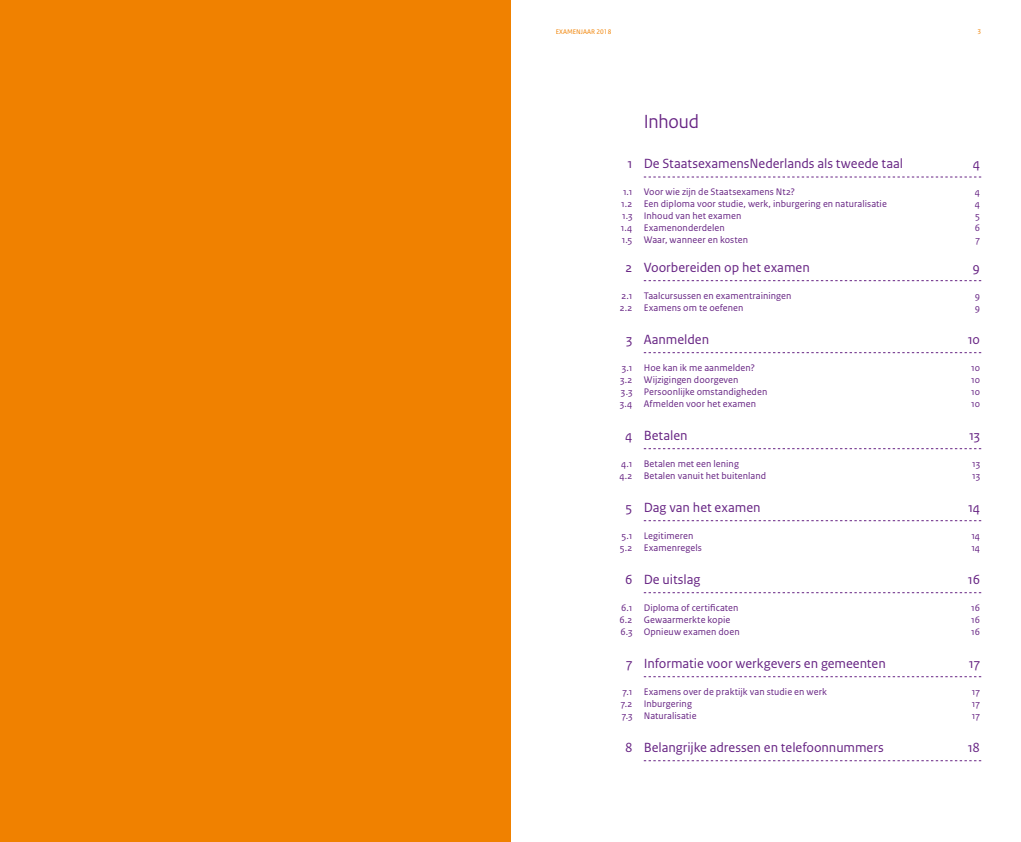
<style>
.page{position:relative;width:1021px;height:842px;background:#fff}
.page>*{position:absolute;margin:0;border:0;box-sizing:border-box;transform-origin:0 0}
.t1{font:20px "Rijksoverheid Sans Heading";letter-spacing:-.005em;color:#662383}
.t2{font:14px "Rijksoverheid Sans Text";letter-spacing:-.005em;color:#662383}
.t3{font:10px "Rijksoverheid Sans Text";letter-spacing:.005em;color:#662383}
.t4{font:7px "Rijksoverheid Sans Text";color:#f08100}
</style>
<div class="page">
<div style="left:0;top:0;width:510px;height:842px;background:#f08100"></div>
<svg style="left:643px;top:177px;width:338px;height:1px"></svg>
<svg style="left:643px;top:280px;width:338px;height:1px"></svg>
<svg style="left:643px;top:352px;width:338px;height:1px"></svg>
<svg style="left:643px;top:448px;width:338px;height:1px"></svg>
<svg style="left:643px;top:520px;width:338px;height:1px"></svg>
<svg style="left:643px;top:592px;width:338px;height:1px"></svg>
<svg style="left:643px;top:676px;width:338px;height:1px"></svg>
<svg style="left:643px;top:760px;width:338px;height:1px"></svg>
<p class="t4" style="left:556px;top:28px;width:57px">EXAMENJAAR 2018</p>
<p class="t4" style="left:977px;top:28px;width:5px">3</p>
<h1 class="t1" style="left:643px;top:110px;width:57px">Inhoud</h1>
<h2 class="t2" style="left:627px;top:156px;width:277px">1 De StaatsexamensNederlands als tweede taal</h2>
<h2 class="t2" style="left:972px;top:156px;width:9px">4</h2>
<p class="t3" style="left:623px;top:186px;width:173px">1.1 Voor wie zijn de Staatsexamens Nt2?</p>
<p class="t3" style="left:974px;top:186px;width:7px">4</p>
<p class="t3" style="left:621px;top:198px;width:267px">1.2 Een diploma voor studie, werk, inburgering en naturalisatie</p>
<p class="t3" style="left:974px;top:198px;width:7px">4</p>
<p class="t3" style="left:622px;top:210px;width:121px">1.3 Inhoud van het examen</p>
<p class="t3" style="left:975px;top:210px;width:6px">5</p>
<p class="t3" style="left:621px;top:222px;width:105px">1.4 Examenonderdelen</p>
<p class="t3" style="left:974px;top:222px;width:7px">6</p>
<p class="t3" style="left:622px;top:234px;width:128px">1.5 Waar, wanneer en kosten</p>
<p class="t3" style="left:975px;top:234px;width:6px">7</p>
<h2 class="t2" style="left:625px;top:259px;width:186px">2 Voorbereiden op het examen</h2>
<h2 class="t2" style="left:972px;top:259px;width:9px">9</h2>
<p class="t3" style="left:621px;top:290px;width:171px">2.1 Taalcursussen en examentrainingen</p>
<p class="t3" style="left:974px;top:290px;width:7px">9</p>
<p class="t3" style="left:620px;top:302px;width:125px">2.2 Examens om te oefenen</p>
<p class="t3" style="left:974px;top:302px;width:7px">9</p>
<h2 class="t2" style="left:626px;top:331px;width:84px">3 Aanmelden</h2>
<h2 class="t2" style="left:967px;top:331px;width:14px">10</h2>
<p class="t3" style="left:622px;top:362px;width:134px">3.1 Hoe kan ik me aanmelden?</p>
<p class="t3" style="left:971px;top:362px;width:10px">10</p>
<p class="t3" style="left:620px;top:374px;width:120px">3.2 Wijzigingen doorgeven</p>
<p class="t3" style="left:971px;top:374px;width:10px">10</p>
<p class="t3" style="left:621px;top:386px;width:148px">3.3 Persoonlijke omstandigheden</p>
<p class="t3" style="left:971px;top:386px;width:10px">10</p>
<p class="t3" style="left:619px;top:398px;width:138px">3.4 Afmelden voor het examen</p>
<p class="t3" style="left:971px;top:398px;width:10px">10</p>
<h2 class="t2" style="left:625px;top:427px;width:64px">4 Betalen</h2>
<h2 class="t2" style="left:969px;top:427px;width:12px">13</h2>
<p class="t3" style="left:621px;top:458px;width:119px">4.1 Betalen met een lening</p>
<p class="t3" style="left:972px;top:458px;width:9px">13</p>
<p class="t3" style="left:619px;top:470px;width:148px">4.2 Betalen vanuit het buitenland</p>
<p class="t3" style="left:972px;top:470px;width:9px">13</p>
<h2 class="t2" style="left:625px;top:499px;width:136px">5 Dag van het examen</h2>
<h2 class="t2" style="left:968px;top:499px;width:14px">14</h2>
<p class="t3" style="left:621px;top:530px;width:73px">5.1 Legitimeren</p>
<p class="t3" style="left:971px;top:530px;width:10px">14</p>
<p class="t3" style="left:619px;top:542px;width:83px">5.2 Examenregels</p>
<p class="t3" style="left:971px;top:542px;width:10px">14</p>
<h2 class="t2" style="left:625px;top:571px;width:77px">6 De uitslag</h2>
<h2 class="t2" style="left:967px;top:571px;width:14px">16</h2>
<p class="t3" style="left:621px;top:602px;width:119px">6.1 Diploma of certificaten</p>
<p class="t3" style="left:971px;top:602px;width:10px">16</p>
<p class="t3" style="left:619px;top:614px;width:112px">6.2 Gewaarmerkte kopie</p>
<p class="t3" style="left:971px;top:614px;width:10px">16</p>
<p class="t3" style="left:620px;top:626px;width:121px">6.3 Opnieuw examen doen</p>
<p class="t3" style="left:971px;top:626px;width:10px">16</p>
<h2 class="t2" style="left:626px;top:655px;width:261px">7 Informatie voor werkgevers en gemeenten</h2>
<h2 class="t2" style="left:968px;top:655px;width:13px">17</h2>
<p class="t3" style="left:622px;top:686px;width:206px">7.1 Examens over de praktijk van studie en werk</p>
<p class="t3" style="left:971px;top:686px;width:10px">17</p>
<p class="t3" style="left:621px;top:698px;width:73px">7.2 Inburgering</p>
<p class="t3" style="left:971px;top:698px;width:10px">17</p>
<p class="t3" style="left:621px;top:710px;width:76px">7.3 Naturalisatie</p>
<p class="t3" style="left:971px;top:710px;width:10px">17</p>
<h2 class="t2" style="left:625px;top:739px;width:260px">8 Belangrijke adressen en telefoonnummers</h2>
<h2 class="t2" style="left:967px;top:739px;width:14px">18</h2>
</div>
